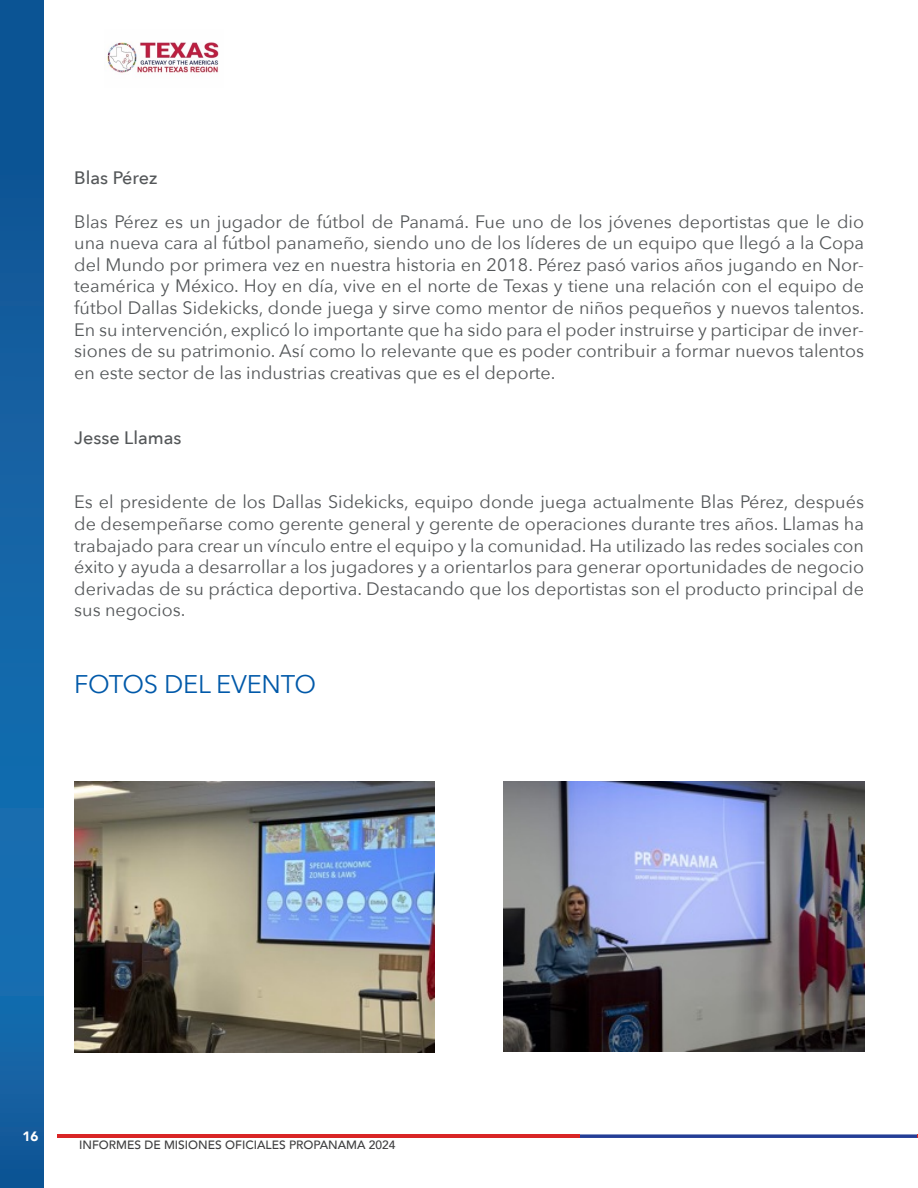
<style>
.page{position:relative;width:918px;height:1188px;background:#fff}
.page>*{position:absolute;margin:0;border:0;box-sizing:border-box;transform-origin:0 0}
.t1{font:25.5px "Avenir Next";letter-spacing:-.01em;color:#0159a9}
.t2{font:18px/21.6px "Avenir Next";color:#545759;text-align:justify}
.t3{font:500 18px "Avenir Next";color:#545759}
.t4{font:900 13.5px "Avenir";color:#fff}
.t5{font:500 12px "Avenir";color:#3e3e3f}
</style>
<div class="page">
<svg style="left:0;top:0;width:43px;height:1188px;background:#1261a2"></svg>
<hr style="left:57px;top:1134px;width:522px;height:4px;background:#d92526">
<svg style="left:579px;top:1134px;width:339px;height:4px"></svg>
<img style="left:107px;top:42px;width:112px;height:31px">
<img style="left:74px;top:782px;width:361px;height:271px">
<img style="left:503px;top:782px;width:361px;height:269px">
<p class="t3" style="left:74px;top:163px;width:85px">Blas Pérez</p>
<p class="t2" style="left:74px;top:210px;width:792px">Blas Pérez es un jugador de fútbol de Panamá. Fue uno de los jóvenes deportistas que le dio una nueva cara al fútbol panameño, siendo uno de los líderes de un equipo que llegó a la Copa del Mundo por primera vez en nuestra historia en 2018. Pérez pasó varios años jugando en Nor&shy;teamérica y México. Hoy en día, vive en el norte de Texas y tiene una relación con el equipo de fútbol Dallas Sidekicks, donde juega y sirve como mentor de niños pequeños y nuevos talentos.<br>En su intervención, explicó lo importante que ha sido para el poder instruirse y participar de inver&shy;siones de su patrimonio. Así como lo relevante que es poder contribuir a formar nuevos talentos en este sector de las industrias creativas que es el deporte.</p>
<p class="t3" style="left:74px;top:422px;width:109px">Jesse Llamas</p>
<p class="t2" style="left:74px;top:490px;width:791px">Es el presidente de los Dallas Sidekicks, equipo donde juega actualmente Blas Pérez, después de desempeñarse como gerente general y gerente de operaciones durante tres años. Llamas ha trabajado para crear un vínculo entre el equipo y la comunidad. Ha utilizado las redes sociales con éxito y ayuda a desarrollar a los jugadores y a orientarlos para generar oportunidades de negocio derivadas de su práctica deportiva. Destacando que los deportistas son el producto principal de sus negocios.</p>
<h1 class="t1" style="left:74px;top:663px;width:243px">FOTOS DEL EVENTO</h1>
<p class="t4" style="left:22px;top:1125px;width:17px">16</p>
<p class="t5" style="left:79px;top:1135px;width:318px">INFORMES DE MISIONES OFICIALES PROPANAMA 2024</p>
</div>
